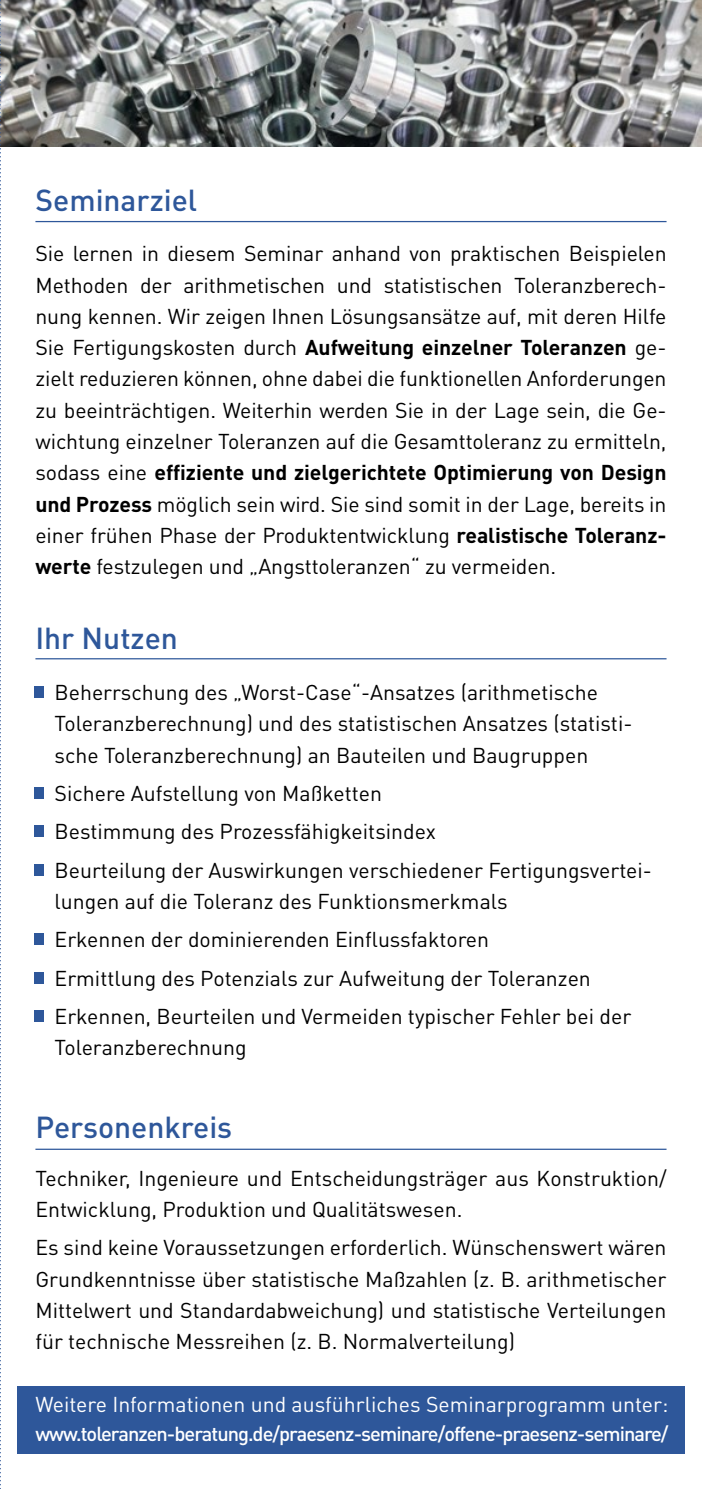
<style>
.page{position:relative;width:702px;height:1489px;background:#fff}
.page>*{position:absolute;margin:0;border:0;box-sizing:border-box;transform-origin:0 0}
.t1{font:500 30px "DIN Pro";color:#2e579a}
.t2{font:21.25px/31.2px "DIN Pro";color:#000}
.t3{font:21.25px "DIN Pro";color:#fff}
.t4{font:500 20px "DIN Pro";letter-spacing:-.05em;color:#fff}
.s1{font-weight:700}
</style>
<div class="page">
<div style="left:18px;top:1385px;width:667px;height:68px;background:#2e579a"></div>
<img style="left:1px;top:0;width:701px;height:146px">
<svg style="left:0;top:0;width:1px;height:1489px"></svg>
<div style="left:35px;top:686px;width:9px;height:12px;background:#2e579a"></div>
<div style="left:35px;top:787px;width:9px;height:11px;background:#2e579a"></div>
<div style="left:35px;top:825px;width:9px;height:12px;background:#2e579a"></div>
<div style="left:35px;top:863px;width:9px;height:12px;background:#2e579a"></div>
<div style="left:35px;top:933px;width:9px;height:12px;background:#2e579a"></div>
<div style="left:35px;top:971px;width:9px;height:12px;background:#2e579a"></div>
<div style="left:35px;top:1010px;width:9px;height:11px;background:#2e579a"></div>
<hr style="left:35px;top:658px;width:631px;height:1px;background:#2e579a">
<hr style="left:35px;top:1148px;width:631px;height:1px;background:#2e579a">
<hr style="left:35px;top:221px;width:631px;height:1px;background:#2e579a">
<h1 class="t1" style="left:35px;top:180px;width:163px">Seminarziel</h1>
<p class="t2" style="left:35px;top:237px;width:632px;text-align:justify">Sie lernen in diesem Seminar anhand von praktischen Beispielen Methoden der arithmetischen und statistischen Toleranzberech&shy;nung kennen. Wir zeigen Ihnen Lösungsansätze auf, mit deren Hilfe Sie Fertigungskosten durch <span class="s1">Aufweitung einzelner Toleranzen</span> ge&shy;zielt reduzieren können, ohne dabei die funktionellen Anforderungen zu beeinträchtigen. Weiterhin werden Sie in der Lage sein, die Ge&shy;wichtung einzelner Toleranzen auf die Gesamttoleranz zu ermitteln, sodass eine <span class="s1">effiziente und zielgerichtete Optimierung von Design und Prozess</span> möglich sein wird. Sie sind somit in der Lage, bereits in einer frühen Phase der Produktentwicklung <span class="s1">realistische Toleranz&shy;werte</span> festzulegen und „Angsttoleranzen“ zu vermeiden.</p>
<h1 class="t1" style="left:35px;top:617px;width:144px">Ihr Nutzen</h1>
<p class="t2" style="left:55px;top:675px;width:579px">Beherrschung des „Worst-Case“-Ansatzes (arithmetische<br>Toleranzberechnung) und des statistischen Ansatzes (statisti&shy;sche Toleranzberechnung) an Bauteilen und Baugruppen</p>
<p class="t2" style="left:55px;top:773px;width:599px;line-height:38.2px">Sichere Aufstellung von Maßketten<br>Bestimmung des Prozessfähigkeitsindex<br>Beurteilung der Auswirkungen verschiedener Fertigungsvertei-</p>
<p class="t2" style="left:55px;top:881px;width:578px;line-height:38.2px">lungen auf die Toleranz des Funktionsmerkmals<br>Erkennen der dominierenden Einflussfaktoren<br>Ermittlung des Potenzials zur Aufweitung der Toleranzen Erkennen, Beurteilen und Vermeiden typischer Fehler bei der</p>
<p class="t2" style="left:55px;top:1030px;width:193px">Toleranzberechnung</p>
<h1 class="t1" style="left:35px;top:1106px;width:198px">Personenkreis</h1>
<p class="t2" style="left:35px;top:1161px;width:632px">Techniker, Ingenieure und Entscheidungsträger aus Konstruktion/<br>Entwicklung, Produktion und Qualitätswesen.</p>
<p class="t2" style="left:35px;top:1231px;width:632px;text-align:justify">Es sind keine Voraussetzungen erforderlich. Wünschenswert wären Grundkenntnisse über statistische Maßzahlen (z. B. arithmetischer Mittelwert und Standardabweichung) und statistische Verteilungen für technische Messreihen (z. B. Normalverteilung)</p>
<p class="t3" style="left:35px;top:1389px;width:634px">Weitere Informationen und ausführliches Seminarprogramm unter:</p>
<p class="t4" style="left:35px;top:1419px;width:634px">www.toleranzen-beratung.de/praesenz-seminare/offene-praesenz-seminare/</p>
</div>
